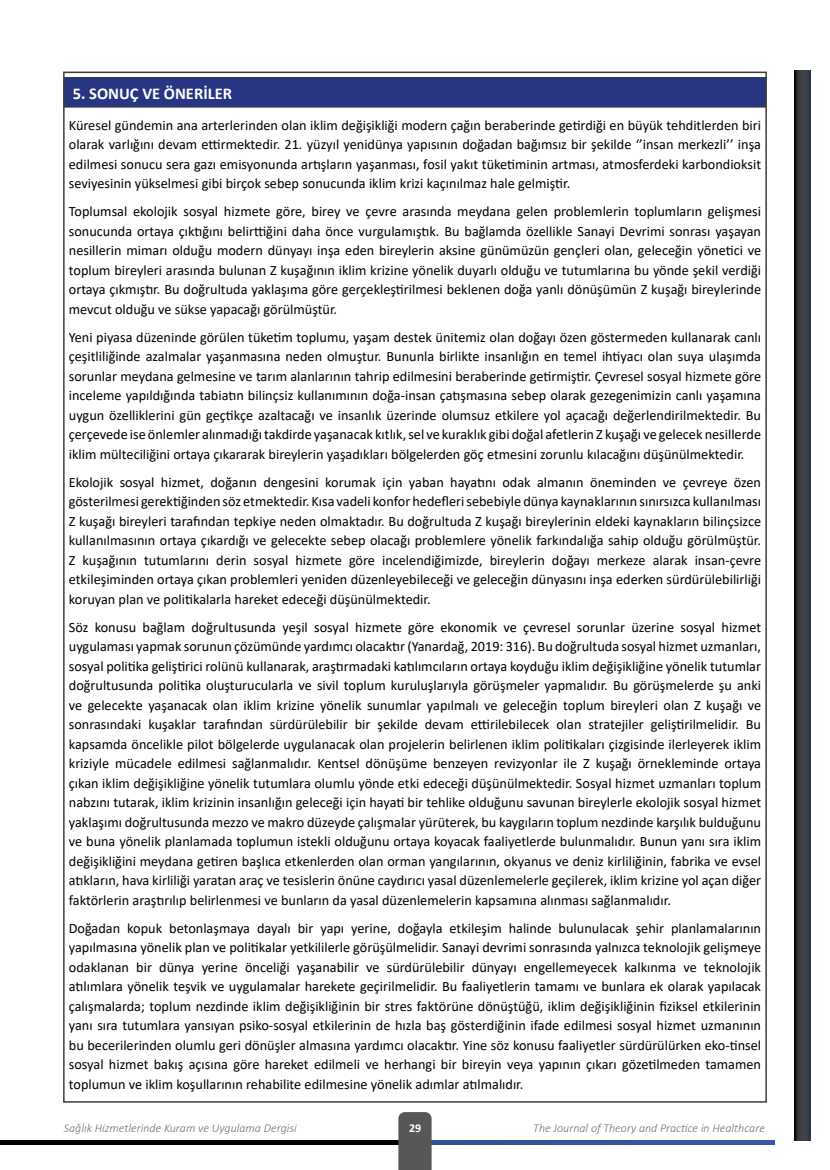
<style>
.page{position:relative;width:830px;height:1170px;background:#fff}
.page>*{position:absolute;margin:0;border:0;box-sizing:border-box;transform-origin:0 0}
.t1{font:700 16.5px "Calibri";color:#fff}
.t2{font:14.25px/19.5px "Calibri";color:#000;text-align:justify}
.t3{font:italic 300 12px "Calibri";color:#706f6f}
.t4{font:700 12px "Calibri";color:#fff}
</style>
<div class="page">
<svg style="left:794px;top:71px;width:15px;height:1069px"></svg>
<hr style="left:0;top:1140px;width:415px;height:4px;background:#000">
<hr style="left:410px;top:1140px;width:363px;height:4px;background:#3753a1">
<div style="left:398px;top:1112px;width:33px;height:57px;background:#575756"></div>
<div style="left:64px;top:78px;width:701px;height:29px;background:#283583"></div>
<hr style="left:64px;top:77px;width:701px;height:1px;background:#3c3c3b">
<hr style="left:64px;top:107px;width:701px;height:1px;background:#3c3c3b">
<p class="t1" style="left:73px;top:81px;width:161px">5. SONUÇ VE ÖNERİLER</p>
<p class="t2" style="left:69px;top:115px;width:693px">Küresel gündemin ana arterlerinden olan iklim değişikliği modern çağın beraberinde getirdiği en büyük tehditlerden biri olarak varlığını devam ettirmektedir. 21. yüzyıl yenidünya yapısının doğadan bağımsız bir şekilde ‘’insan merkezli’’ inşa edilmesi sonucu sera gazı emisyonunda artışların yaşanması, fosil yakıt tüketiminin artması, atmosferdeki karbondioksit seviyesinin yükselmesi gibi birçok sebep sonucunda iklim krizi kaçınılmaz hale gelmiştir.</p>
<p class="t2" style="left:69px;top:201px;width:693px">Toplumsal ekolojik sosyal hizmete göre, birey ve çevre arasında meydana gelen problemlerin toplumların gelişmesi sonucunda ortaya çıktığını belirttiğini daha önce vurgulamıştık. Bu bağlamda özellikle Sanayi Devrimi sonrası yaşayan nesillerin mimarı olduğu modern dünyayı inşa eden bireylerin aksine günümüzün gençleri olan, geleceğin yönetici ve toplum bireyleri arasında bulunan Z kuşağının iklim krizine yönelik duyarlı olduğu ve tutumlarına bu yönde şekil verdiği ortaya çıkmıştır. Bu doğrultuda yaklaşıma göre gerçekleştirilmesi beklenen doğa yanlı dönüşümün Z kuşağı bireylerinde mevcut olduğu ve sükse yapacağı görülmüştür.</p>
<p class="t2" style="left:69px;top:327px;width:693px">Yeni piyasa düzeninde görülen tüketim toplumu, yaşam destek ünitemiz olan doğayı özen göstermeden kullanarak canlı çeşitliliğinde azalmalar yaşanmasına neden olmuştur. Bununla birlikte insanlığın en temel ihtiyacı olan suya ulaşımda sorunlar meydana gelmesine ve tarım alanlarının tahrip edilmesini beraberinde getirmiştir. Çevresel sosyal hizmete göre inceleme yapıldığında tabiatın bilinçsiz kullanımının doğa-insan çatışmasına sebep olarak gezegenimizin canlı yaşamına uygun özelliklerini gün geçtikçe azaltacağı ve insanlık üzerinde olumsuz etkilere yol açacağı değerlendirilmektedir. Bu çerçevede ise önlemler alınmadığı takdirde yaşanacak kıtlık, sel ve kuraklık gibi doğal afetlerin Z kuşağı ve gelecek nesillerde iklim mülteciliğini ortaya çıkararak bireylerin yaşadıkları bölgelerden göç etmesini zorunlu kılacağını düşünülmektedir.</p>
<p class="t2" style="left:69px;top:472px;width:693px">Ekolojik sosyal hizmet, doğanın dengesini korumak için yaban hayatını odak almanın öneminden ve çevreye özen gösterilmesi gerektiğinden söz etmektedir. Kısa vadeli konfor hedefleri sebebiyle dünya kaynaklarının sınırsızca kullanılması Z kuşağı bireyleri tarafından tepkiye neden olmaktadır. Bu doğrultuda Z kuşağı bireylerinin eldeki kaynakların bilinçsizce kullanılmasının ortaya çıkardığı ve gelecekte sebep olacağı problemlere yönelik farkındalığa sahip olduğu görülmüştür.<br>Z kuşağının tutumlarını derin sosyal hizmete göre incelendiğimizde, bireylerin doğayı merkeze alarak insan-çevre etkileşiminden ortaya çıkan problemleri yeniden düzenleyebileceği ve geleceğin dünyasını inşa ederken sürdürülebilirliği koruyan plan ve politikalarla hareket edeceği düşünülmektedir.</p>
<p class="t2" style="left:69px;top:616px;width:693px">Söz konusu bağlam doğrultusunda yeşil sosyal hizmete göre ekonomik ve çevresel sorunlar üzerine sosyal hizmet uygulaması yapmak sorunun çözümünde yardımcı olacaktır (Yanardağ, 2019: 316). Bu doğrultuda sosyal hizmet uzmanları, sosyal politika geliştirici rolünü kullanarak, araştırmadaki katılımcıların ortaya koyduğu iklim değişikliğine yönelik tutumlar doğrultusunda politika oluşturucularla ve sivil toplum kuruluşlarıyla görüşmeler yapmalıdır. Bu görüşmelerde şu anki ve gelecekte yaşanacak olan iklim krizine yönelik sunumlar yapılmalı ve geleceğin toplum bireyleri olan Z kuşağı ve sonrasındaki kuşaklar tarafından sürdürülebilir bir şekilde devam ettirilebilecek olan stratejiler geliştirilmelidir. Bu kapsamda öncelikle pilot bölgelerde uygulanacak olan projelerin belirlenen iklim politikaları çizgisinde ilerleyerek iklim kriziyle mücadele edilmesi sağlanmalıdır. Kentsel dönüşüme benzeyen revizyonlar ile Z kuşağı örnekleminde ortaya çıkan iklim değişikliğine yönelik tutumlara olumlu yönde etki edeceği düşünülmektedir. Sosyal hizmet uzmanları toplum nabzını tutarak, iklim krizinin insanlığın geleceği için hayati bir tehlike olduğunu savunan bireylerle ekolojik sosyal hizmet yaklaşımı doğrultusunda mezzo ve makro düzeyde çalışmalar yürüterek, bu kaygıların toplum nezdinde karşılık bulduğunu ve buna yönelik planlamada toplumun istekli olduğunu ortaya koyacak faaliyetlerde bulunmalıdır. Bunun yanı sıra iklim değişikliğini meydana getiren başlıca etkenlerden olan orman yangılarının, okyanus ve deniz kirliliğinin, fabrika ve evsel atıkların, hava kirliliği yaratan araç ve tesislerin önüne caydırıcı yasal düzenlemelerle geçilerek, iklim krizine yol açan diğer faktörlerin araştırılıp belirlenmesi ve bunların da yasal düzenlemelerin kapsamına alınması sağlanmalıdır.</p>
<p class="t2" style="left:69px;top:917px;width:693px">Doğadan kopuk betonlaşmaya dayalı bir yapı yerine, doğayla etkileşim halinde bulunulacak şehir planlamalarının yapılmasına yönelik plan ve politikalar yetkililerle görüşülmelidir. Sanayi devrimi sonrasında yalnızca teknolojik gelişmeye odaklanan bir dünya yerine önceliği yaşanabilir ve sürdürülebilir dünyayı engellemeyecek kalkınma ve teknolojik atılımlara yönelik teşvik ve uygulamalar harekete geçirilmelidir. Bu faaliyetlerin tamamı ve bunlara ek olarak yapılacak çalışmalarda; toplum nezdinde iklim değişikliğinin bir stres faktörüne dönüştüğü, iklim değişikliğinin fiziksel etkilerinin yanı sıra tutumlara yansıyan psiko-sosyal etkilerinin de hızla baş gösterdiğinin ifade edilmesi sosyal hizmet uzmanının bu becerilerinden olumlu geri dönüşler almasına yardımcı olacaktır. Yine söz konusu faaliyetler sürdürülürken eko-tinsel sosyal hizmet bakış açısına göre hareket edilmeli ve herhangi bir bireyin veya yapının çıkarı gözetilmeden tamamen toplumun ve iklim koşullarının rehabilite edilmesine yönelik adımlar atılmalıdır.</p>
<p class="t3" style="left:64px;top:1120px;width:234px">Sağlık Hizmetlerinde Kuram ve Uygulama Dergisi</p>
<p class="t4" style="left:409px;top:1119px;width:14px">29</p>
<p class="t3" style="left:533px;top:1120px;width:233px">The Journal of Theory and Practice in Healthcare</p>
</div>
